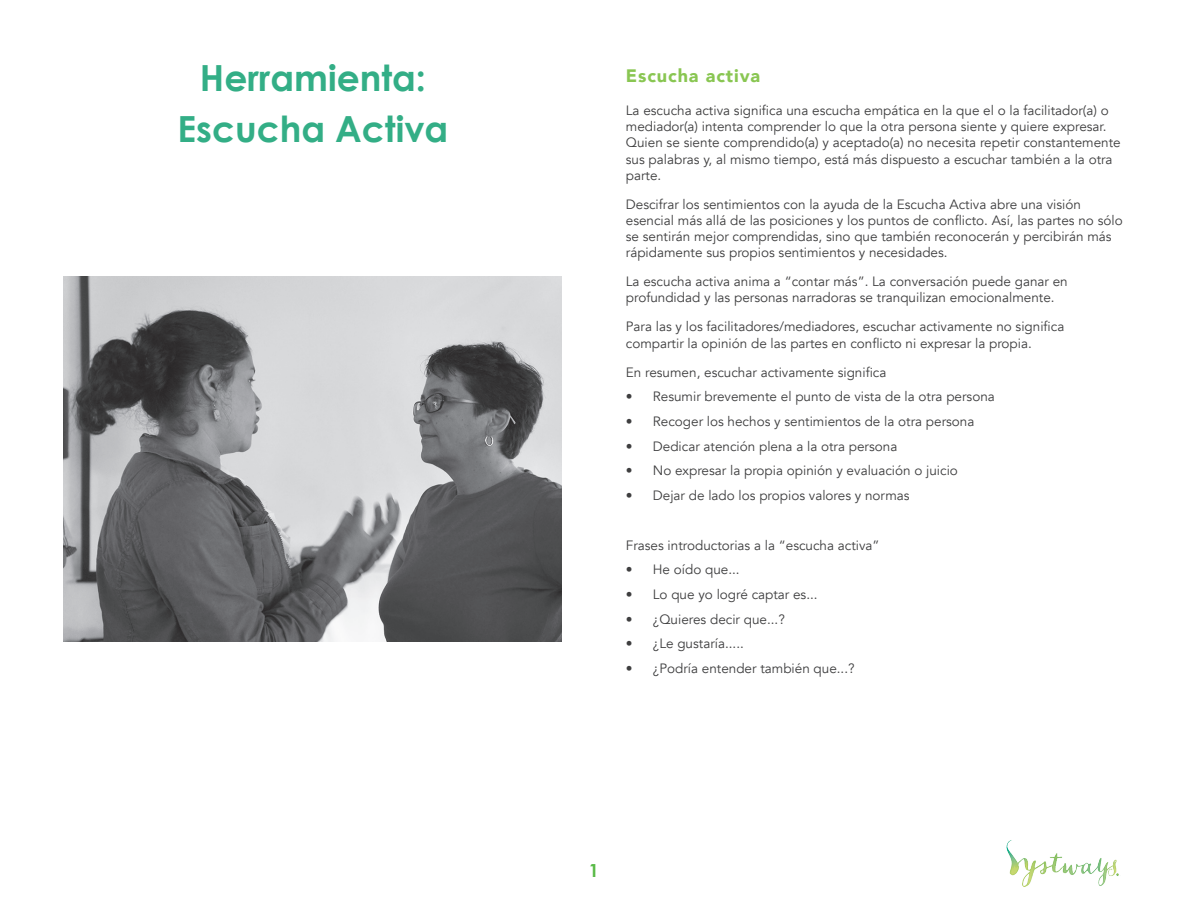
<style>
.page{position:relative;width:1188px;height:918px;background:#fff}
.page>*{position:absolute;margin:0;border:0;box-sizing:border-box;transform-origin:0 0}
.t1{font:700 36px "Century Gothic";color:#33ae86}
.t2{font:900 18px "Avenir";letter-spacing:.05em;color:#89c652}
.t3{font:700 18px "Century Gothic";color:#59ba47}
.t4{font:13.5px/16.2px "Avenir";color:#3e3e3f}
</style>
<div class="page">
<img style="left:1006px;top:840px;width:113px;height:47px">
<img style="left:64px;top:276px;width:497px;height:366px">
<p class="t1" style="left:200px;top:55px;width:228px">Herramienta:</p>
<p class="t1" style="left:178px;top:107px;width:272px">Escucha Activa</p>
<p class="t2" style="left:626px;top:60px;width:136px">Escucha activa</p>
<p class="t4" style="left:626px;top:102px;width:496px">La escucha activa significa una escucha empática en la que el o la facilitador(a) o mediador(a) intenta comprender lo que la otra persona siente y quiere expresar.<br>Quien se siente comprendido(a) y aceptado(a) no necesita repetir constantemente sus palabras y, al mismo tiempo, está más dispuesto a escuchar también a la otra parte.</p>
<p class="t4" style="left:626px;top:196px;width:498px">Descifrar los sentimientos con la ayuda de la Escucha Activa abre una visión esencial más allá de las posiciones y los puntos de conflicto. Así, las partes no sólo se sentirán mejor comprendidas, sino que también reconocerán y percibirán más rápidamente sus propios sentimientos y necesidades.</p>
<p class="t4" style="left:626px;top:274px;width:443px">La escucha activa anima a “contar más”. La conversación puede ganar en profundidad y las personas narradoras se tranquilizan emocionalmente.</p>
<p class="t4" style="left:626px;top:319px;width:440px">Para las y los facilitadores/mediadores, escuchar activamente no significa compartir la opinión de las partes en conflicto ni expresar la propia.</p>
<p class="t4" style="left:626px;top:364px;width:262px">En resumen, escuchar activamente significa</p>
<p class="t4" style="left:626px;top:389px;width:370px">• Resumir brevemente el punto de vista de la otra persona</p>
<p class="t4" style="left:626px;top:414px;width:350px">• Recoger los hechos y sentimientos de la otra persona</p>
<p class="t4" style="left:626px;top:438px;width:273px">• Dedicar atención plena a la otra persona</p>
<p class="t4" style="left:626px;top:463px;width:334px">• No expresar la propia opinión y evaluación o juicio</p>
<p class="t4" style="left:626px;top:488px;width:285px">• Dejar de lado los propios valores y normas</p>
<p class="t4" style="left:626px;top:537px;width:255px">Frases introductorias a la “escucha activa”</p>
<p class="t4" style="left:626px;top:562px;width:115px">• He oído que...</p>
<p class="t4" style="left:626px;top:586px;width:193px">• Lo que yo logré captar es...</p>
<p class="t4" style="left:626px;top:611px;width:161px">• ¿Quieres decir que...?</p>
<p class="t4" style="left:626px;top:636px;width:120px">• ¿Le gustaría.....</p>
<p class="t4" style="left:626px;top:661px;width:230px">• ¿Podría entender también que...?</p>
<p class="t3" style="left:589px;top:859px;width:12px">1</p>
</div>
